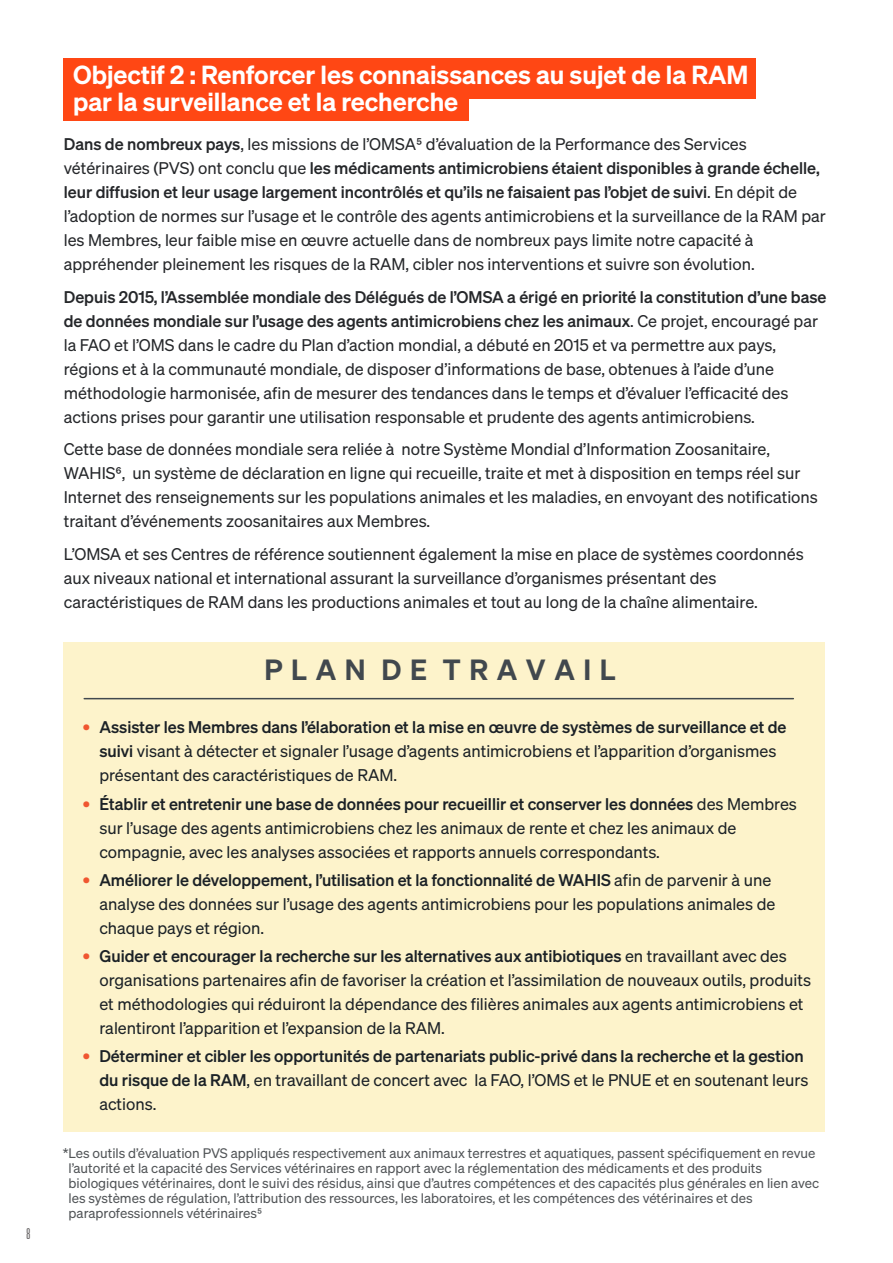
<style>
.page{position:relative;width:893px;height:1263px;background:#fff}
.page>*{position:absolute;margin:0;border:0;box-sizing:border-box;transform-origin:0 0}
.t1{font:600 28.5px "Sohne";color:#41484e}
.t2{font:600 25.5px/27px "Sohne";color:#fff}
.corps_de_texte{font:16.5px/24px "Sohne Buch";color:#25272a}
.t3{font:16.5px/24px "Sohne Buch";color:#1b2126}
.t4{font:16.5px/24px "Sohne Kraftig";color:#1b2126}
.t5{font:15px "Sohne Schmal Buch";color:#231f20}
.corps_de_texte-2{font:13.5px/15px "Sohne Buch";color:#525558}
.s1{font-family:"Sohne Kraftig"}
.s2{font-size:19.5px;color:#f05630}
.s3{font-family:"Sohne Buch";font-size:19.5px;color:#f05630}
.s4{font-family:"Sohne Buch"}
</style>
<div class="page">
<div style="left:64px;top:58px;width:692px;height:40px;background:#ff4714"></div>
<div style="left:64px;top:81px;width:405px;height:40px;background:#ff4714"></div>
<div style="left:64px;top:642px;width:761px;height:489px;background:#fdf3cb"></div>
<hr style="left:84px;top:698px;width:709px;height:1px;background:#41484e">
<p class="t5" style="left:27px;top:1226px;width:5px">8</p>
<p class="t2" style="left:73px;top:60px;width:677px">Objectif 2 : Renforcer les connaissances au sujet de la RAM par la surveillance et la recherche</p>
<p class="corps_de_texte" style="left:64px;top:132px;width:764px"><span class="s1">Dans de nombreux pays</span>, les missions de l’OMSA⁵ d’évaluation de la Performance des Services vétérinaires (PVS) ont conclu que <span class="s1">les médicaments antimicrobiens étaient disponibles à grande échelle, leur diffusion et leur usage largement incontrôlés et qu’ils ne faisaient pas l’objet de suivi</span>. En dépit de l’adoption de normes sur l’usage et le contrôle des agents antimicrobiens et la surveillance de la RAM par les Membres, leur faible mise en œuvre actuelle dans de nombreux pays limite notre capacité à appréhender pleinement les risques de la RAM, cibler nos interventions et suivre son évolution.</p>
<p class="corps_de_texte" style="left:64px;top:284px;width:764px"><span class="s1">Depuis 2015, l’Assemblée mondiale des Délégués de l’OMSA a érigé en priorité la constitution d’une base de données mondiale sur l’usage des agents antimicrobiens chez les animaux</span>. Ce projet, encouragé par la FAO et l’OMS dans le cadre du Plan d’action mondial, a débuté en 2015 et va permettre aux pays, régions et à la communauté mondiale, de disposer d’informations de base, obtenues à l’aide d’une méthodologie harmonisée, afin de mesurer des tendances dans le temps et d’évaluer l’efficacité des actions prises pour garantir une utilisation responsable et prudente des agents antimicrobiens.</p>
<p class="corps_de_texte" style="left:64px;top:437px;width:756px">Cette base de données mondiale sera reliée à notre Système Mondial d’Information Zoosanitaire, WAHIS⁶, un système de déclaration en ligne qui recueille, traite et met à disposition en temps réel sur Internet des renseignements sur les populations animales et les maladies, en envoyant des notifications traitant d’événements zoosanitaires aux Membres.</p>
<p class="corps_de_texte" style="left:64px;top:541px;width:741px">L’OMSA et ses Centres de référence soutiennent également la mise en place de systèmes coordonnés aux niveaux national et international assurant la surveillance d’organismes présentant des caractéristiques de RAM dans les productions animales et tout au long de la chaîne alimentaire.</p>
<p class="t1" style="left:264px;top:652px;width:353px">P L A N D E T R A V A I L</p>
<p class="t3" style="left:99px;top:715px;width:689px;text-indent:-17px"><span class="s2">•</span> <span class="s1">Assister les Membres dans l’élaboration et la mise en œuvre de systèmes de surveillance et de suivi</span> visant à détecter et signaler l’usage d’agents antimicrobiens et l’apparition d’organismes présentant des caractéristiques de RAM.</p>
<p class="t3" style="left:99px;top:791px;width:699px;text-indent:-17px"><span class="s2">•</span> <span class="s1">Établir et entretenir une base de données pour recueillir et conserver les données</span> des Membres sur l’usage des agents antimicrobiens chez les animaux de rente et chez les animaux de compagnie, avec les analyses associées et rapports annuels correspondants.</p>
<p class="t3" style="left:99px;top:867px;width:677px;text-indent:-17px"><span class="s2">•</span> <span class="s1">Améliorer le développement, l’utilisation et la fonctionnalité de WAHIS</span> afin de parvenir à une analyse des données sur l’usage des agents antimicrobiens pour les populations animales de chaque pays et région.</p>
<p class="t3" style="left:99px;top:944px;width:713px;text-indent:-17px"><span class="s2">•</span> <span class="s1">Guider et encourager la recherche sur les alternatives aux antibiotiques</span> en travaillant avec des organisations partenaires afin de favoriser la création et l’assimilation de nouveaux outils, produits et méthodologies qui réduiront la dépendance des filières animales aux agents antimicrobiens et ralentiront l’apparition et l’expansion de la RAM.</p>
<p class="t4" style="left:99px;top:1044px;width:710px;text-indent:-17px"><span class="s3">•</span> Déterminer et cibler les opportunités de partenariats public-privé dans la recherche et la gestion du risque de la RAM<span class="s4">, en travaillant de concert avec la FAO, l’OMS et le PNUE et en soutenant leurs actions.</span></p>
<p class="corps_de_texte-2" style="left:69px;top:1145px;width:752px;text-indent:-6px">*Les outils d’évaluation PVS appliqués respectivement aux animaux terrestres et aquatiques, passent spécifiquement en revue l’autorité et la capacité des Services vétérinaires en rapport avec la réglementation des médicaments et des produits biologiques vétérinaires, dont le suivi des résidus, ainsi que d’autres compétences et des capacités plus générales en lien avec les systèmes de régulation, l’attribution des ressources, les laboratoires, et les compétences des vétérinaires et des paraprofessionnels vétérinaires⁵</p>
</div>
